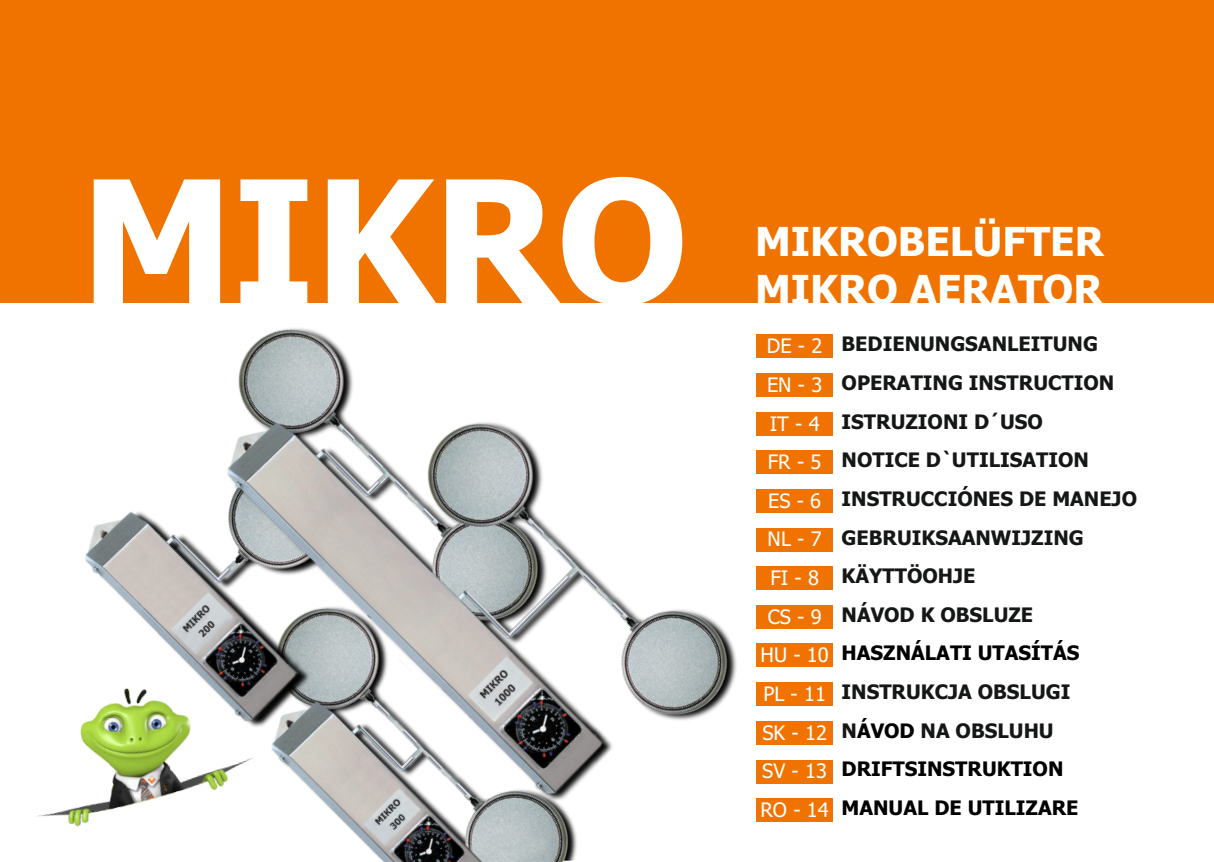
<style>
.page{position:relative;width:1214px;height:862px;background:#fff}
.page>*{position:absolute;margin:0;border:0;box-sizing:border-box;transform-origin:0 0}
.t1{font:700 170px "Tahoma";color:#fff}
.t2{font:700 40px/48.2px "Tahoma";color:#fff}
.t3{font:700 20px/38.6px "Tahoma";color:#151616}
.t4{font:700 20px/38.6px "Tahoma";color:#000}
.t5{font:20px/38.6px "Tahoma";color:#fff;text-align:center}
.s1{color:#151616}
</style>
<div class="page">
<div style="left:0;top:0;width:1213px;height:303px;background:#f07300"></div>
<div style="left:756px;top:373px;width:76px;height:24px;background:#f07300"></div>
<div style="left:756px;top:412px;width:76px;height:23px;background:#f07300"></div>
<div style="left:756px;top:450px;width:76px;height:24px;background:#f07300"></div>
<div style="left:756px;top:489px;width:76px;height:23px;background:#f07300"></div>
<div style="left:756px;top:528px;width:76px;height:23px;background:#f07300"></div>
<div style="left:756px;top:566px;width:76px;height:24px;background:#f07300"></div>
<div style="left:756px;top:605px;width:76px;height:23px;background:#f07300"></div>
<div style="left:756px;top:643px;width:76px;height:24px;background:#f07300"></div>
<div style="left:756px;top:682px;width:76px;height:23px;background:#f07300"></div>
<div style="left:756px;top:721px;width:76px;height:23px;background:#f07300"></div>
<div style="left:756px;top:760px;width:76px;height:23px;background:#f07300"></div>
<div style="left:756px;top:798px;width:76px;height:23px;background:#f07300"></div>
<div style="left:756px;top:334px;width:76px;height:24px;background:#f07300"></div>
<img style="left:369px;top:848px;width:208px;height:14px">
<img style="left:85px;top:511px;width:70px;height:120px">
<img style="left:155px;top:328px;width:618px;height:520px">
<img style="left:36px;top:678px;width:232px;height:158px">
<h1 class="t1" style="left:81px;top:173px;width:608px">MIKRO</h1>
<h2 class="t2" style="left:755px;top:221px;width:350px">MIKROBELÜFTER<br>MIKRO AERATOR</h2>
<p class="t5" style="left:760px;top:328px;width:70px">DE - 2<br>EN - 3<br>IT - 4<br>FR - 5<br>ES - 6<br>NL - 7<br>FI - 8<br>CS - 9<br>HU - 10<br>PL - 11<br>SK - 12<br>SV - 13<br>RO - 14</p>
<p class="t3" style="left:841px;top:326px;width:297px">BEDIENUNGSANLEITUNG<br>OPERATING INSTRUCTION<br>ISTRUZIONI D´USO<br>NOTICE D`UTILISATION<br>INSTRUCCIÓNES DE MANEJO<br>GEBRUIKSAANWIJZING<br>KÄYTTÖOHJE<br>NÁVOD K OBSLUZE</p>
<p class="t4" style="left:841px;top:635px;width:239px">HASZNÁLATI UTASÍTÁS</p>
<p class="t4" style="left:841px;top:674px;width:238px"><span class="s1">INSTRUKCJA OBSLUGI<br>N</span>ÁVOD <span class="s1">NA OBSLUHU<br></span>DRIFTSINSTRUKTION<br>MANUAL DE UTILIZARE</p>
</div>
